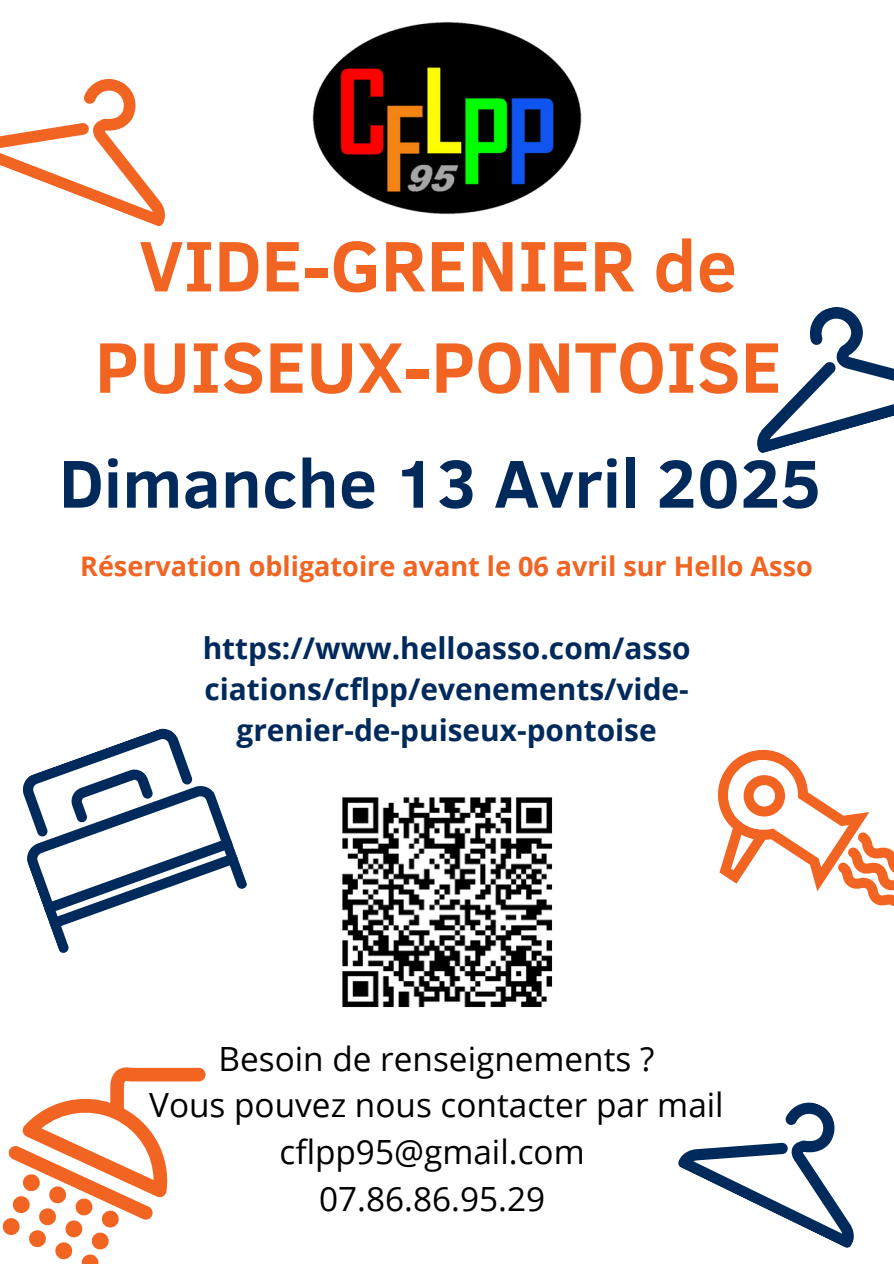
<style>
.page{position:relative;width:894px;height:1264px;background:#fff}
.page>*{position:absolute;margin:0;border:0;box-sizing:border-box;transform-origin:0 0}
.t1{font:700 72.9px/101.2px "Clear Sans";color:#f26422;text-align:center}
.t2{font:700 69px "Clear Sans";color:#002a5b}
.t3{font:33.3px/46.7px "Open Sans";color:#000;text-align:center}
.t4{font:700 29.85px/41.1px "Open Sans";color:#002a5b;text-align:center}
.t5{font:700 27px "Open Sans";color:#f26422}
</style>
<div class="page">
<svg style="left:0;top:78px;width:165px;height:148px"></svg>
<svg style="left:718px;top:749px;width:175px;height:157px"></svg>
<svg style="left:678px;top:1102px;width:176px;height:146px"></svg>
<svg style="left:3px;top:1067px;width:202px;height:196px"></svg>
<svg style="left:22px;top:728px;width:225px;height:225px"></svg>
<svg style="left:757px;top:307px;width:136px;height:146px"></svg>
<img style="left:312px;top:22px;width:269px;height:192px">
<img style="left:342px;top:797px;width:211px;height:211px">
<p class="t1" style="left:95px;top:211px;width:688px">VIDE-GRENIER de<br>PUISEUX-PONTOISE</p>
<p class="t2" style="left:59px;top:433px;width:763px">Dimanche 13 Avril 2025</p>
<h1 class="t5" style="left:80px;top:547px;width:734px">Réservation obligatoire avant le 06 avril sur Hello Asso</h1>
<p class="t4" style="left:203px;top:626px;width:489px">https://www.helloasso.com/asso ciations/cflpp/evenements/vide&shy;grenier-de-puiseux-pontoise</p>
<h1 class="t3" style="left:149px;top:1034px;width:576px">Besoin de renseignements ?<br>Vous pouvez nous contacter par mail cflpp95@gmail.com<br>07.86.86.95.29</h1>
</div>
